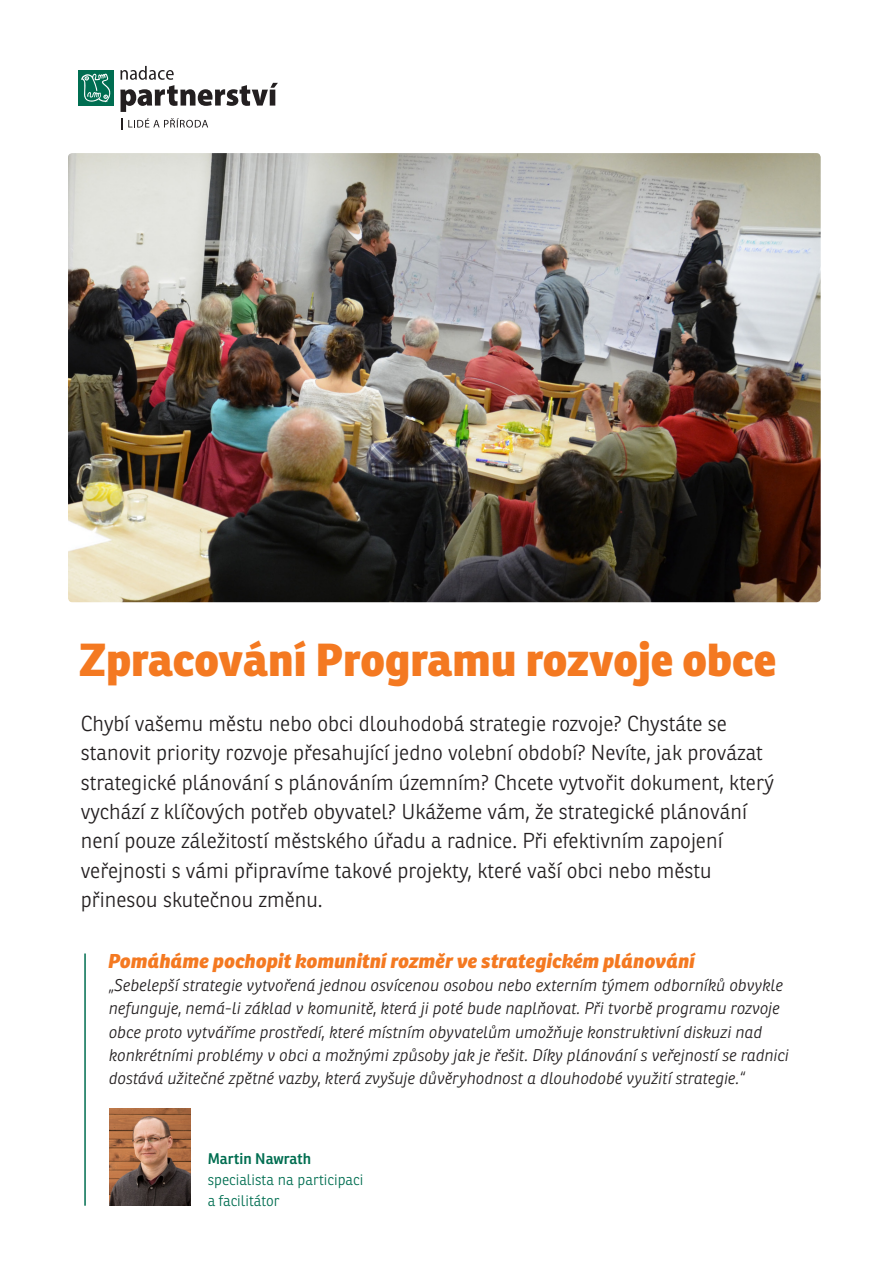
<style>
.page{position:relative;width:893px;height:1263px;background:#fff}
.page>*{position:absolute;margin:0;border:0;box-sizing:border-box;transform-origin:0 0}
.t1{font:800 45px "Ronnia";color:#f47921}
.Úvod{font:300 21px/29.4px "Ronnia";color:#231f20}
.Citát_úvod_Nadpis{font:italic 800 19.5px "Ronnia";color:#f47921}
.Citát_úvod{font:italic 300 16.5px/23.1px "Ronnia";color:#231f20}
.Citát_úvod_pozice{font:300 15px "Ronnia";color:#006e51}
.Citát_úvod_jméno{font:600 15px "Ronnia";color:#006e51}
</style>
<div class="page">
<hr style="left:84px;top:953px;width:2px;height:253px;background:#006e51">
<img style="left:110px;top:1109px;width:81px;height:97px">
<img style="left:68px;top:153px;width:753px;height:449px">
<svg style="left:120px;top:66px;width:158px;height:46px"></svg>
<div style="left:78px;top:70px;width:35px;height:36px;background:#006e51"></div>
<svg style="left:81px;top:74px;width:30px;height:28px"></svg>
<svg style="left:121px;top:118px;width:87px;height:11px"></svg>
<p class="t1" style="left:79px;top:631px;width:698px">Zpracování Programu rozvoje obce</p>
<p class="Úvod" style="left:81px;top:709px;width:695px">Chybí vašemu městu nebo obci dlouhodobá strategie rozvoje? Chystáte se stanovit priority rozvoje přesahující jedno volební období? Nevíte, jak provázat strategické plánování s plánováním územním? Chcete vytvořit dokument, který vychází z klíčových potřeb obyvatel? Ukážeme vám, že strategické plánování není pouze záležitostí městského úřadu a radnice. Při efektivním zapojení veřejnosti s vámi připravíme takové projekty, které vaší obci nebo městu přinesou skutečnou změnu.</p>
<p class="Citát_úvod_Nadpis" style="left:108px;top:949px;width:588px">Pomáháme pochopit komunitní rozměr ve strategickém plánování</p>
<p class="Citát_úvod" style="left:108px;top:974px;width:682px">„Sebelepší strategie vytvořená jednou osvícenou osobou nebo externím týmem odborníků obvykle nefunguje, nemá-li základ v komunitě, která ji poté bude naplňovat. Při tvorbě programu rozvoje obce proto vytváříme prostředí, které místním obyvatelům umožňuje konstruktivní diskuzi nad konkrétními problémy v obci a možnými způsoby jak je řešit. Díky plánování s veřejností se radnici dostává užitečné zpětné vazby, která zvyšuje důvěryhodnost a dlouhodobé využití strategie.“</p>
<p class="Citát_úvod_jméno" style="left:208px;top:1149px;width:105px">Martin Nawrath</p>
<p class="Citát_úvod_pozice" style="left:208px;top:1170px;width:157px">specialista na participaci</p>
<p class="Citát_úvod_pozice" style="left:208px;top:1191px;width:73px">a facilitátor</p>
</div>
